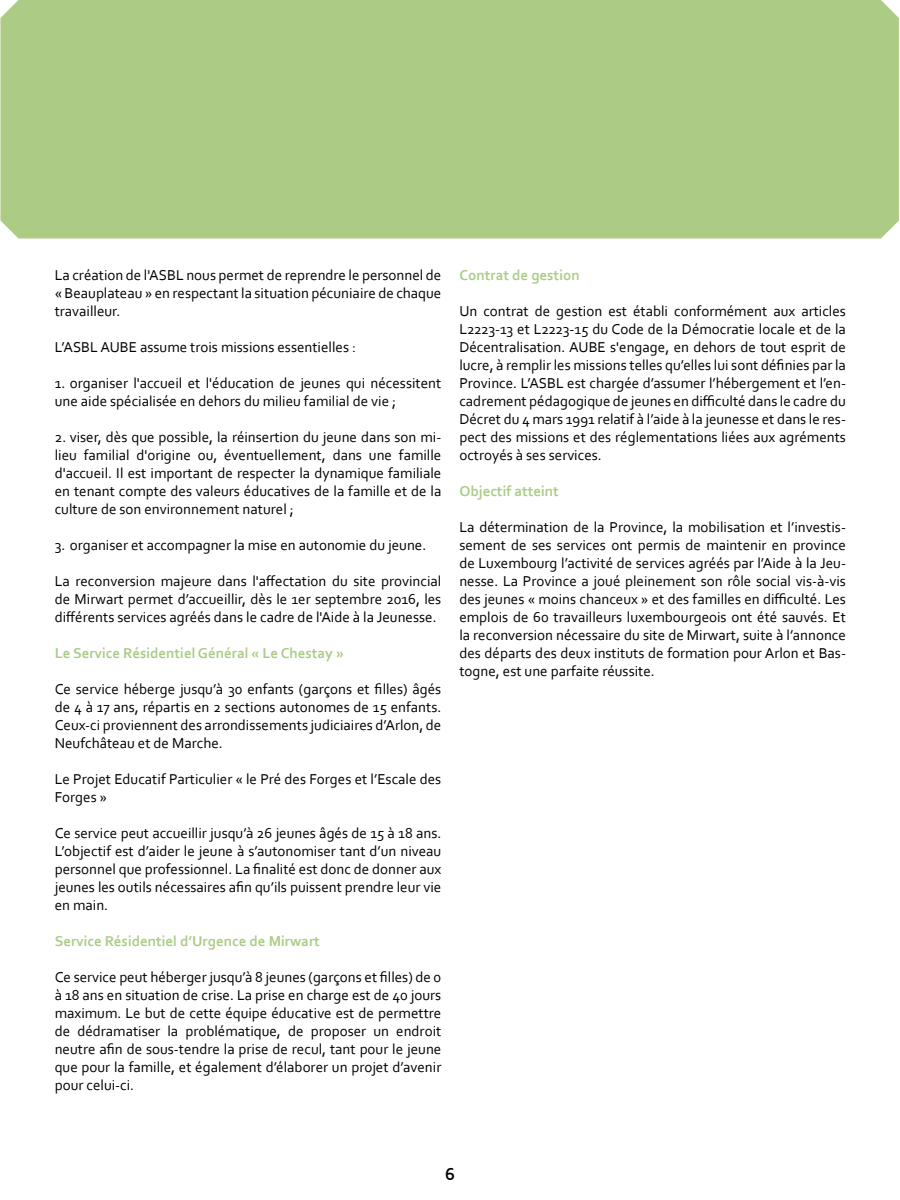
<style>
.page{position:relative;width:900px;height:1200px;background:#fff}
.page>*{position:absolute;margin:0;border:0;box-sizing:border-box;transform-origin:0 0}
.t1{font:700 18px "Corbel";color:#000}
.t2{font:15px/18px "Corbel";color:#000;text-align:justify}
.t3{font:700 15px "Corbel";color:#accc86}
</style>
<div class="page">
<div style="left:0;top:0;width:899px;height:238px;background:#accc86"></div>
<p class="t2" style="left:55px;top:265px;width:388px">La création de l'ASBL nous permet de reprendre le personnel de « Beauplateau » en respectant la situation pécuniaire de chaque travailleur.</p>
<p class="t2" style="left:55px;top:337px;width:303px">L’ASBL AUBE assume trois missions essentielles :</p>
<p class="t2" style="left:55px;top:373px;width:388px">1. organiser l'accueil et l'éducation de jeunes qui nécessitent une aide spécialisée en dehors du milieu familial de vie ;</p>
<p class="t2" style="left:55px;top:427px;width:388px">2. viser, dès que possible, la réinsertion du jeune dans son mi&shy;lieu familial d'origine ou, éventuellement, dans une famille d'accueil. Il est important de respecter la dynamique familiale en tenant compte des valeurs éducatives de la famille et de la culture de son environnement naturel ;</p>
<p class="t2" style="left:55px;top:535px;width:373px">3. organiser et accompagner la mise en autonomie du jeune.</p>
<p class="t2" style="left:55px;top:571px;width:388px">La reconversion majeure dans l'affectation du site provincial de Mirwart permet d’accueillir, dès le 1er septembre 2016, les différents services agréés dans le cadre de l'Aide à la Jeunesse.</p>
<p class="t3" style="left:55px;top:643px;width:291px">Le Service Résidentiel Général « Le Chestay »</p>
<p class="t2" style="left:55px;top:679px;width:388px">Ce service héberge jusqu’à 30 enfants (garçons et filles) âgés de 4 à 17 ans, répartis en 2 sections autonomes de 15 enfants.<br>Ceux-ci proviennent des arrondissements judiciaires d’Arlon, de Neufchâteau et de Marche.</p>
<p class="t2" style="left:55px;top:769px;width:388px">Le Projet Educatif Particulier « le Pré des Forges et l’Escale des<br>Forges »</p>
<p class="t2" style="left:55px;top:823px;width:388px">Ce service peut accueillir jusqu’à 26 jeunes âgés de 15 à 18 ans.<br>L’objectif est d’aider le jeune à s’autonomiser tant d’un niveau personnel que professionnel. La finalité est donc de donner aux jeunes les outils nécessaires afin qu’ils puissent prendre leur vie en main.</p>
<p class="t3" style="left:55px;top:931px;width:267px">Service Résidentiel d’Urgence de Mirwart</p>
<p class="t2" style="left:55px;top:967px;width:388px">Ce service peut héberger jusqu’à 8 jeunes (garçons et filles) de 0 à 18 ans en situation de crise. La prise en charge est de 40 jours maximum. Le but de cette équipe éducative est de permettre de dédramatiser la problématique, de proposer un endroit neutre afin de sous-tendre la prise de recul, tant pour le jeune que pour la famille, et également d’élaborer un projet d’avenir pour celui-ci.</p>
<p class="t3" style="left:459px;top:265px;width:122px">Contrat de gestion</p>
<p class="t2" style="left:459px;top:301px;width:388px">Un contrat de gestion est établi conformément aux articles L2223-13 et L2223-15 du Code de la Démocratie locale et de la Décentralisation. AUBE s'engage, en dehors de tout esprit de lucre, à remplir les missions telles qu’elles lui sont définies par la Province. L’ASBL est chargée d’assumer l’hébergement et l’en&shy;cadrement pédagogique de jeunes en difficulté dans le cadre du Décret du 4 mars 1991 relatif à l’aide à la jeunesse et dans le res&shy;pect des missions et des réglementations liées aux agréments octroyés à ses services.</p>
<p class="t3" style="left:459px;top:481px;width:101px">Objectif atteint</p>
<p class="t2" style="left:459px;top:517px;width:388px">La détermination de la Province, la mobilisation et l’investis&shy;sement de ses services ont permis de maintenir en province de Luxembourg l’activité de services agréés par l’Aide à la Jeu&shy;nesse. La Province a joué pleinement son rôle social vis-à-vis des jeunes « moins chanceux » et des familles en difficulté. Les emplois de 60 travailleurs luxembourgeois ont été sauvés. Et la reconversion nécessaire du site de Mirwart, suite à l’annonce des départs des deux instituts de formation pour Arlon et Bas&shy;togne, est une parfaite réussite.</p>
<p class="t1" style="left:445px;top:1163px;width:11px">6</p>
</div>
